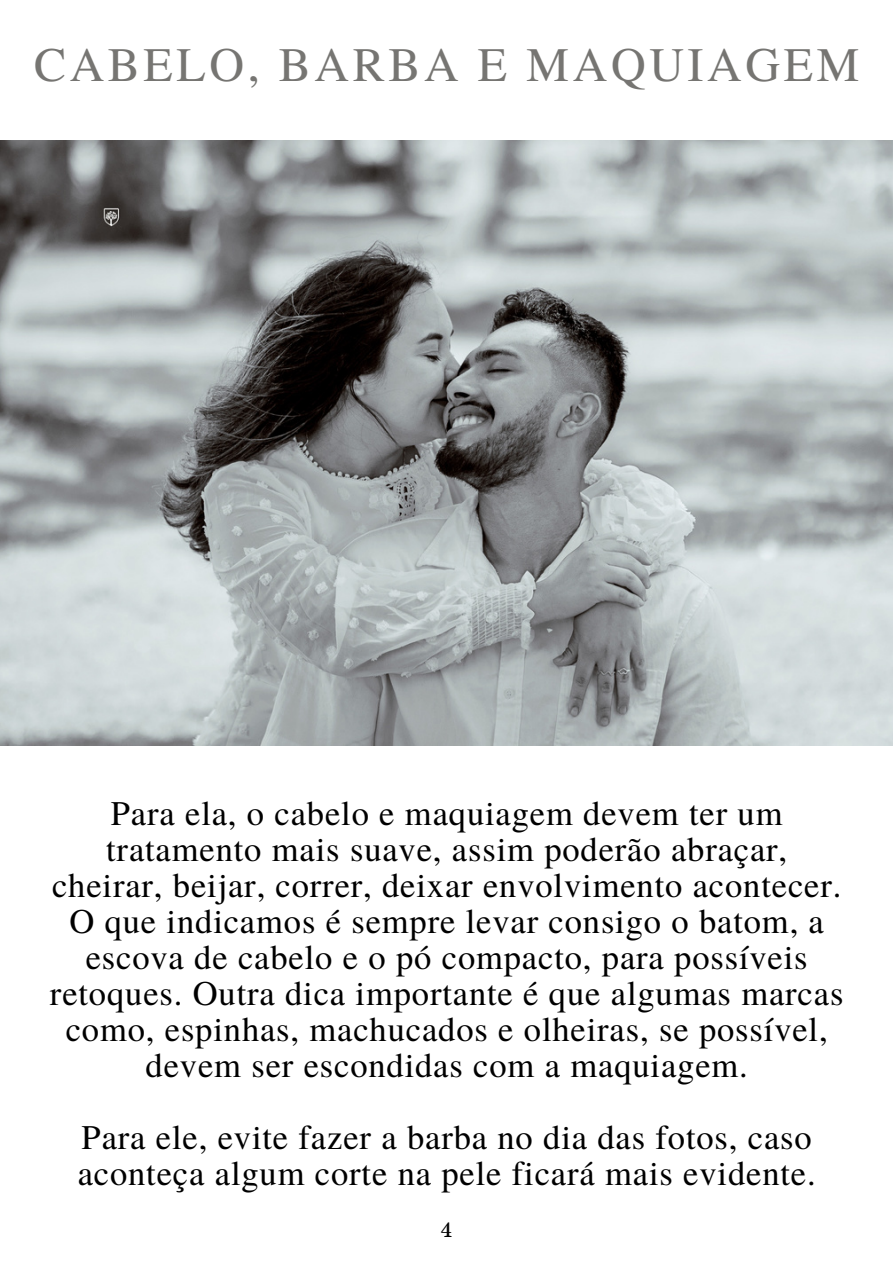
<style>
.page{position:relative;width:893px;height:1264px;background:#fff}
.page>*{position:absolute;margin:0;border:0;box-sizing:border-box;transform-origin:0 0}
.t1{font:48px "Te X Gyre Termes";letter-spacing:.075em;color:#767572}
.t2{font:34.5px/36px "Te X Gyre Termes";letter-spacing:.025em;color:#000;text-align:center}
.t3{font:22.5px "Marta";color:#000}
</style>
<div class="page">
<img style="left:0;top:141px;width:892px;height:604px">
<p class="t1" style="left:34px;top:30px;width:826px">CABELO, BARBA E MAQUIAGEM</p>
<p class="t2" style="left:50px;top:793px;width:794px">Para ela, o cabelo e maquiagem devem ter um tratamento mais suave, assim poderão abraçar, cheirar, beijar, correr, deixar envolvimento acontecer.<br>O que indicamos é sempre levar consigo o batom, a escova de cabelo e o pó compacto, para possíveis retoques. Outra dica importante é que algumas marcas como, espinhas, machucados e olheiras, se possível, devem ser escondidas com a maquiagem.</p>
<p class="t2" style="left:78px;top:1117px;width:739px;text-align:left">Para ele, evite fazer a barba no dia das fotos, caso aconteça algum corte na pele ficará mais evidente.</p>
<p class="t3" style="left:440px;top:1220px;width:13px">4</p>
</div>
